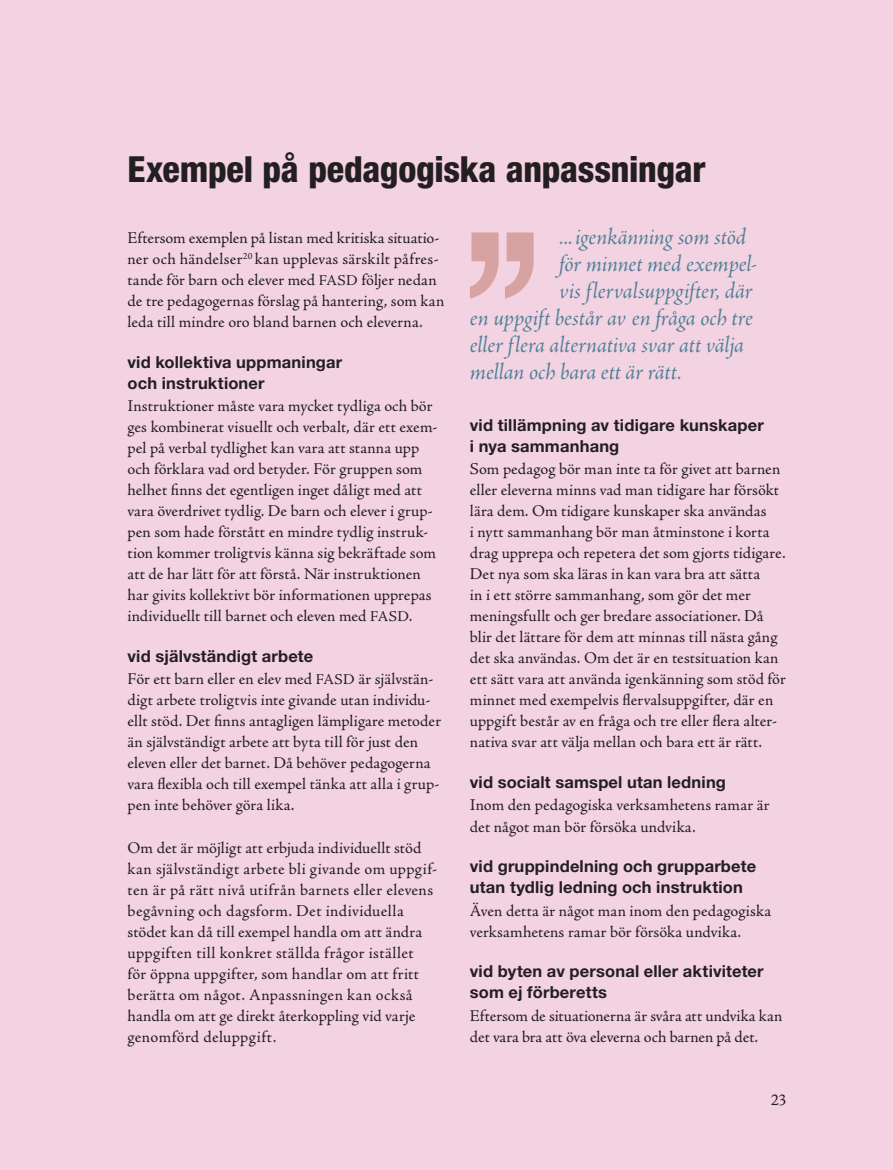
<style>
.page{position:relative;width:893px;height:1170px;background:#fff}
.page>*{position:absolute;margin:0;border:0;box-sizing:border-box;transform-origin:0 0}
.Rubrik_3{font:800 condensed 36px "Helvetica Neue";letter-spacing:-.01em;color:#231f20}
.citat{font:24px "Adobe Jenson Pro It Subh";color:#4e8098}
.Brödtext{font:16.5px/21px "Adobe Jenson Pro";letter-spacing:.005em;color:#231f20}
.mellanrubrik{font:700 16.5px/21px "Helvetica Neue";letter-spacing:.01em;color:#231f20}
.s1{font-size:15px}
</style>
<div class="page">
<div style="left:0;top:0;width:893px;height:1169px;background:#f3d2e1"></div>
<svg style="left:470px;top:232px;width:64px;height:66px"></svg>
<p class="Rubrik_3" style="left:128px;top:147px;width:580px">Exempel på pedagogiska anpassningar</p>
<p class="citat" style="left:559px;top:223px;width:189px">...igenkänning som stöd</p>
<p class="citat" style="left:559px;top:250px;width:199px">för minnet med exempel-</p>
<p class="citat" style="left:559px;top:277px;width:195px">vis flervalsuppgifter, där</p>
<p class="citat" style="left:470px;top:304px;width:285px">en uppgift består av en fråga och tre</p>
<p class="citat" style="left:470px;top:331px;width:276px">eller flera alternativa svar att välja</p>
<p class="citat" style="left:470px;top:358px;width:213px">mellan och bara ett är rätt.</p>
<p class="Brödtext" style="left:128px;top:228px;width:318px">Eftersom exemplen på listan med kritiska situatio&shy;ner och händelser<sup>20</sup> kan upplevas särskilt påfres&shy;tande för barn och elever med <span class="s1">FASD</span> följer nedan de tre pedagogernas förslag på hantering, som kan leda till mindre oro bland barnen och eleverna.</p>
<p class="mellanrubrik" style="left:128px;top:351px;width:216px">vid kollektiva uppmaningar och instruktioner</p>
<p class="Brödtext" style="left:128px;top:396px;width:311px">Instruktioner måste vara mycket tydliga och bör ges kombinerat visuellt och verbalt, där ett exem&shy;pel på verbal tydlighet kan vara att stanna upp och förklara vad ord betyder. För gruppen som helhet finns det egentligen inget dåligt med att vara överdrivet tydlig. De barn och elever i grup&shy;pen som hade förstått en mindre tydlig instruk&shy;tion kommer troligtvis känna sig bekräftade som att de har lätt för att förstå. När instruktionen har givits kollektivt bör informationen upprepas individuellt till barnet och eleven med <span class="s1">FASD</span>.</p>
<p class="mellanrubrik" style="left:128px;top:645px;width:187px">vid självständigt arbete</p>
<p class="Brödtext" style="left:128px;top:669px;width:315px">För ett barn eller en elev med <span class="s1">FASD</span> är självstän&shy;digt arbete troligtvis inte givande utan individu&shy;ellt stöd. Det finns antagligen lämpligare metoder än självständigt arbete att byta till för just den eleven eller det barnet. Då behöver pedagogerna vara flexibla och till exempel tänka att alla i grup&shy;pen inte behöver göra lika.</p>
<p class="Brödtext" style="left:128px;top:837px;width:311px">Om det är möjligt att erbjuda individuellt stöd kan självständigt arbete bli givande om uppgif&shy;ten är på rätt nivå utifrån barnets eller elevens begåvning och dagsform. Det individuella stödet kan då till exempel handla om att ändra uppgiften till konkret ställda frågor istället<br>för öppna uppgifter, som handlar om att fritt berätta om något. Anpassningen kan också handla om att ge direkt återkoppling vid varje genomförd deluppgift.</p>
<p class="mellanrubrik" style="left:470px;top:414px;width:295px">vid tillämpning av tidigare kunskaper i nya sammanhang</p>
<p class="Brödtext" style="left:470px;top:459px;width:317px">Som pedagog bör man inte ta för givet att barnen eller eleverna minns vad man tidigare har försökt lära dem. Om tidigare kunskaper ska användas<br>i nytt sammanhang bör man åtminstone i korta drag upprepa och repetera det som gjorts tidigare.<br>Det nya som ska läras in kan vara bra att sätta<br>in i ett större sammanhang, som gör det mer meningsfullt och ger bredare associationer. Då blir det lättare för dem att minnas till nästa gång det ska användas. Om det är en testsituation kan ett sätt vara att använda igenkänning som stöd för minnet med exempelvis flervalsuppgifter, där en uppgift består av en fråga och tre eller flera alter&shy;nativa svar att välja mellan och bara ett är rätt.</p>
<p class="mellanrubrik" style="left:470px;top:771px;width:258px">vid socialt samspel utan ledning</p>
<p class="Brödtext" style="left:470px;top:795px;width:301px">Inom den pedagogiska verksamhetens ramar är det något man bör försöka undvika.</p>
<p class="mellanrubrik" style="left:470px;top:855px;width:288px">vid gruppindelning och grupparbete utan tydlig ledning och instruktion</p>
<p class="Brödtext" style="left:470px;top:900px;width:303px">Även detta är något man inom den pedagogiska verksamhetens ramar bör försöka undvika.</p>
<p class="mellanrubrik" style="left:470px;top:960px;width:295px">vid byten av personal eller aktiviteter som ej förberetts</p>
<p class="Brödtext" style="left:470px;top:1005px;width:314px">Eftersom de situationerna är svåra att undvika kan det vara bra att öva eleverna och barnen på det.</p>
<p class="Brödtext" style="left:771px;top:1089px;width:18px">23</p>
</div>
